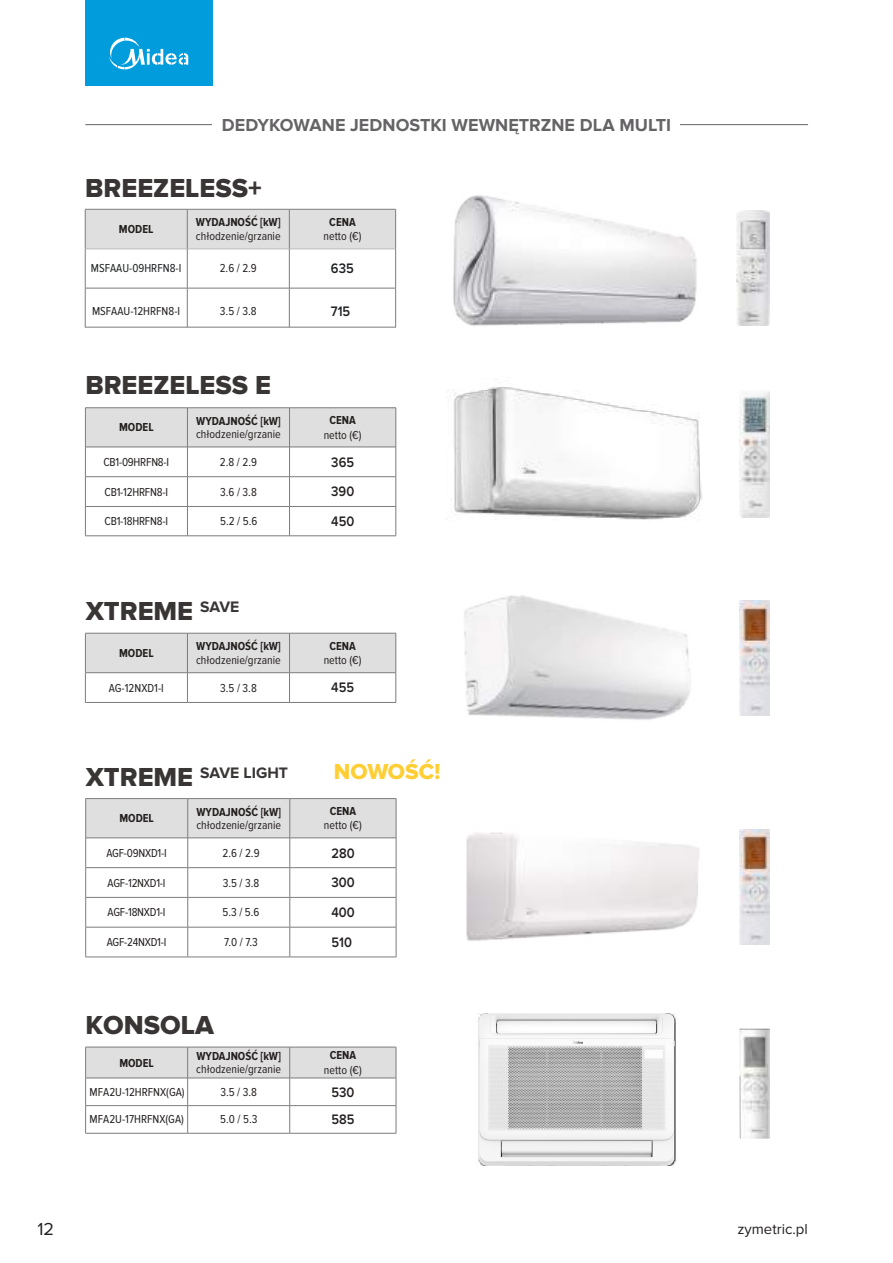
<style>
.page{position:relative;width:893px;height:1263px;background:#fff}
.page>*{position:absolute;margin:0;border:0;box-sizing:border-box;transform-origin:0 0}
.t1{font:27px "Proxima Nova Extrabld";color:#393535}
.t2{font:22.5px "Proxima Nova Extrabld";color:#ffce35}
.t3{font:700 18px "Proxima Nova";color:#656365}
.t4{font:18px "Proxima Nova";color:#241f1f}
.t5{font:700 15.75px "Proxima Nova";color:#393535}
.t6{font:15px "Proxima Nova";color:#241f1f}
.t7{font:600 14.25px "Proxima Nova";color:#241f1f;scale:.9 1}
.t8{font:600 14.25px "Proxima Nova";color:#1d2022;scale:.9 1}
.t9{font:12px "Proxima Nova Cond";color:#241f1f}
.t10{font:700 12px "Proxima Nova Cond";color:#241f1f}
.t11{font:12px "Proxima Nova Cond";letter-spacing:-.02em;color:#241f1f}
.t12{font:12px "Proxima Nova Cond";color:#1d2022}
.s1{font-family:"Proxima Nova Extrabld";font-weight:400;font-size:27px}
</style>
<div class="page">
<hr style="left:85px;top:407px;width:102px;height:1px;background:#7d7c7e">
<hr style="left:187px;top:407px;width:102px;height:1px;background:#7d7c7e">
<hr style="left:290px;top:407px;width:106px;height:1px;background:#7d7c7e">
<div style="left:85px;top:0;width:128px;height:85px;background:#009cdc"></div>
<svg style="left:109px;top:38px;width:79px;height:31px"></svg>
<hr style="left:85px;top:124px;width:723px;height:1px;background:#656365">
<div style="left:212px;top:123px;width:467px;height:18px;background:#fff"></div>
<hr style="left:85px;top:327px;width:102px;height:1px;background:#7d7c7e">
<hr style="left:187px;top:327px;width:102px;height:1px;background:#7d7c7e">
<hr style="left:289px;top:327px;width:107px;height:1px;background:#7d7c7e">
<hr style="left:85px;top:249px;width:1px;height:39px;background:#7d7c7e">
<hr style="left:187px;top:249px;width:1px;height:39px;background:#7d7c7e">
<hr style="left:289px;top:249px;width:1px;height:39px;background:#7d7c7e">
<hr style="left:395px;top:249px;width:1px;height:39px;background:#7d7c7e">
<hr style="left:85px;top:288px;width:102px;height:1px;background:#7d7c7e">
<hr style="left:85px;top:288px;width:1px;height:39px;background:#7d7c7e">
<hr style="left:187px;top:288px;width:102px;height:1px;background:#7d7c7e">
<hr style="left:187px;top:288px;width:1px;height:39px;background:#7d7c7e">
<hr style="left:289px;top:288px;width:107px;height:1px;background:#7d7c7e">
<hr style="left:289px;top:288px;width:1px;height:39px;background:#7d7c7e">
<hr style="left:395px;top:288px;width:1px;height:39px;background:#7d7c7e">
<div style="left:85px;top:210px;width:311px;height:39px;background:#e0dfdf"></div>
<hr style="left:85px;top:209px;width:102px;height:1px;background:#7d7c7e">
<hr style="left:85px;top:209px;width:1px;height:39px;background:#7d7c7e">
<hr style="left:187px;top:209px;width:102px;height:1px;background:#7d7c7e">
<hr style="left:187px;top:209px;width:1px;height:39px;background:#7d7c7e">
<hr style="left:289px;top:209px;width:107px;height:1px;background:#7d7c7e">
<hr style="left:289px;top:209px;width:1px;height:39px;background:#7d7c7e">
<hr style="left:395px;top:209px;width:1px;height:39px;background:#7d7c7e">
<img style="left:453px;top:195px;width:244px;height:131px">
<img style="left:737px;top:210px;width:32px;height:116px">
<img style="left:740px;top:391px;width:29px;height:127px">
<svg style="left:85px;top:408px;width:312px;height:98px"></svg>
<hr style="left:85px;top:506px;width:102px;height:1px;background:#7d7c7e">
<hr style="left:187px;top:506px;width:103px;height:1px;background:#7d7c7e">
<hr style="left:290px;top:506px;width:106px;height:1px;background:#7d7c7e">
<hr style="left:85px;top:506px;width:1px;height:30px;background:#7d7c7e">
<hr style="left:187px;top:506px;width:1px;height:30px;background:#7d7c7e">
<hr style="left:289px;top:506px;width:1px;height:30px;background:#7d7c7e">
<hr style="left:396px;top:506px;width:1px;height:30px;background:#7d7c7e">
<hr style="left:85px;top:535px;width:102px;height:1px;background:#7d7c7e">
<hr style="left:187px;top:535px;width:103px;height:1px;background:#7d7c7e">
<hr style="left:290px;top:535px;width:106px;height:1px;background:#7d7c7e">
<img style="left:448px;top:379px;width:254px;height:141px">
<svg style="left:85px;top:633px;width:312px;height:69px"></svg>
<hr style="left:85px;top:702px;width:102px;height:1px;background:#7d7c7e">
<hr style="left:187px;top:702px;width:102px;height:1px;background:#7d7c7e">
<hr style="left:289px;top:702px;width:107px;height:1px;background:#7d7c7e">
<img style="left:464px;top:595px;width:227px;height:125px">
<img style="left:739px;top:600px;width:31px;height:116px">
<svg style="left:85px;top:798px;width:312px;height:99px"></svg>
<hr style="left:85px;top:897px;width:103px;height:1px;background:#7d7c7e">
<hr style="left:85px;top:897px;width:1px;height:30px;background:#7d7c7e">
<hr style="left:188px;top:897px;width:102px;height:1px;background:#7d7c7e">
<hr style="left:187px;top:897px;width:1px;height:30px;background:#7d7c7e">
<hr style="left:290px;top:897px;width:106px;height:1px;background:#7d7c7e">
<hr style="left:290px;top:897px;width:1px;height:30px;background:#7d7c7e">
<hr style="left:396px;top:897px;width:1px;height:30px;background:#7d7c7e">
<hr style="left:85px;top:927px;width:103px;height:1px;background:#7d7c7e">
<hr style="left:85px;top:927px;width:1px;height:30px;background:#7d7c7e">
<hr style="left:188px;top:927px;width:102px;height:1px;background:#7d7c7e">
<hr style="left:187px;top:927px;width:1px;height:30px;background:#7d7c7e">
<hr style="left:290px;top:927px;width:106px;height:1px;background:#7d7c7e">
<hr style="left:290px;top:927px;width:1px;height:30px;background:#7d7c7e">
<hr style="left:396px;top:927px;width:1px;height:30px;background:#7d7c7e">
<hr style="left:85px;top:957px;width:103px;height:1px;background:#7d7c7e">
<hr style="left:188px;top:957px;width:102px;height:1px;background:#7d7c7e">
<hr style="left:290px;top:957px;width:106px;height:1px;background:#7d7c7e">
<img style="left:741px;top:829px;width:29px;height:115px">
<img style="left:466px;top:829px;width:275px;height:116px">
<svg style="left:85px;top:1047px;width:312px;height:86px"></svg>
<hr style="left:85px;top:1133px;width:103px;height:1px;background:#7d7c7e">
<hr style="left:188px;top:1133px;width:102px;height:1px;background:#7d7c7e">
<hr style="left:290px;top:1133px;width:106px;height:1px;background:#7d7c7e">
<hr style="left:85px;top:1047px;width:1px;height:31px;background:#7d7c7e">
<hr style="left:187px;top:1047px;width:1px;height:31px;background:#7d7c7e">
<hr style="left:289px;top:1047px;width:1px;height:31px;background:#7d7c7e">
<hr style="left:396px;top:1047px;width:1px;height:31px;background:#7d7c7e">
<hr style="left:85px;top:1078px;width:103px;height:1px;background:#7d7c7e">
<hr style="left:188px;top:1078px;width:102px;height:1px;background:#7d7c7e">
<hr style="left:290px;top:1078px;width:106px;height:1px;background:#7d7c7e">
<img style="left:478px;top:1013px;width:198px;height:152px">
<img style="left:740px;top:1028px;width:29px;height:110px">
<h3 class="t3" style="left:222px;top:114px;width:451px">DEDYKOWANE JEDNOSTKI WEWNĘTRZNE DLA MULTI</h3>
<h1 class="t1" style="left:85px;top:175px;width:178px">BREEZELESS+</h1>
<p class="t10" style="left:119px;top:222px;width:36px">MODEL</p>
<p class="t10" style="left:196px;top:216px;width:86px">WYDAJNOŚĆ [kW]</p>
<p class="t9" style="left:196px;top:229px;width:86px">chłodzenie/grzanie</p>
<p class="t10" style="left:329px;top:215px;width:28px">CENA</p>
<p class="t9" style="left:324px;top:229px;width:39px">netto (€)</p>
<p class="t12" style="left:91px;top:261px;width:92px">MSFAAU-09HRFN8-I</p>
<p class="t9" style="left:220px;top:262px;width:39px">2.6 / 2.9</p>
<p class="t8" style="left:331px;top:262px;width:27px">635</p>
<p class="t9" style="left:92px;top:305px;width:90px">MSFAAU-12HRFN8-I</p>
<p class="t9" style="left:220px;top:305px;width:38px">3.5 / 3.8</p>
<p class="t8" style="left:331px;top:305px;width:23px">715</p>
<h1 class="t1" style="left:85px;top:372px;width:187px">BREEZELESS E</h1>
<p class="t10" style="left:119px;top:421px;width:36px">MODEL</p>
<p class="t10" style="left:196px;top:414px;width:86px">WYDAJNOŚĆ [kW]</p>
<p class="t9" style="left:196px;top:428px;width:86px">chłodzenie/grzanie</p>
<p class="t10" style="left:329px;top:414px;width:28px">CENA</p>
<p class="t9" style="left:324px;top:428px;width:39px">netto (€)</p>
<p class="t11" style="left:103px;top:455px;width:67px">CB1-09HRFN8-I</p>
<p class="t9" style="left:220px;top:455px;width:39px">2.8 / 2.9</p>
<p class="t7" style="left:331px;top:455px;width:27px">365</p>
<p class="t11" style="left:105px;top:485px;width:65px">CB1-12HRFN8-I</p>
<p class="t9" style="left:220px;top:485px;width:38px">3.6 / 3.8</p>
<p class="t7" style="left:331px;top:485px;width:27px">390</p>
<p class="t11" style="left:105px;top:514px;width:65px">CB1-18HRFN8-I</p>
<p class="t9" style="left:220px;top:514px;width:39px">5.2 / 5.6</p>
<p class="t7" style="left:331px;top:514px;width:27px">450</p>
<h1 class="t1" style="left:86px;top:599px;width:155px">XTREME <sup>SAVE</sup></h1>
<p class="t10" style="left:119px;top:646px;width:36px">MODEL</p>
<p class="t10" style="left:196px;top:639px;width:86px">WYDAJNOŚĆ [kW]</p>
<p class="t9" style="left:196px;top:653px;width:86px">chłodzenie/grzanie</p>
<p class="t10" style="left:329px;top:639px;width:28px">CENA</p>
<p class="t9" style="left:324px;top:653px;width:39px">netto (€)</p>
<p class="t9" style="left:109px;top:681px;width:56px">AG-12NXD1-I</p>
<p class="t9" style="left:220px;top:681px;width:38px">3.5 / 3.8</p>
<p class="t7" style="left:331px;top:681px;width:27px">455</p>
<h3 class="t5" style="left:86px;top:763px;width:204px"><span class="s1">XTREME</span> SAVE LIGHT</h3>
<p class="t10" style="left:119px;top:812px;width:36px">MODEL</p>
<p class="t10" style="left:196px;top:805px;width:86px">WYDAJNOŚĆ [kW]</p>
<p class="t9" style="left:196px;top:818px;width:86px">chłodzenie/grzanie</p>
<h2 class="t2" style="left:334px;top:761px;width:108px">NOWOŚĆ!</h2>
<p class="t10" style="left:330px;top:804px;width:28px">CENA</p>
<p class="t9" style="left:324px;top:819px;width:39px">netto (€)</p>
<p class="t11" style="left:106px;top:846px;width:62px">AGF-09NXD1-I</p>
<p class="t9" style="left:222px;top:846px;width:39px">2.6 / 2.9</p>
<p class="t7" style="left:332px;top:846px;width:27px">280</p>
<p class="t11" style="left:108px;top:876px;width:60px">AGF-12NXD1-I</p>
<p class="t9" style="left:223px;top:876px;width:38px">3.5 / 3.8</p>
<p class="t7" style="left:332px;top:876px;width:27px">300</p>
<p class="t11" style="left:108px;top:906px;width:59px">AGF-18NXD1-I</p>
<p class="t9" style="left:223px;top:906px;width:38px">5.3 / 5.6</p>
<p class="t7" style="left:331px;top:906px;width:27px">400</p>
<p class="t11" style="left:107px;top:935px;width:61px">AGF-24NXD1-I</p>
<p class="t9" style="left:224px;top:935px;width:35px">7.0 / 7.3</p>
<p class="t7" style="left:332px;top:935px;width:24px">510</p>
<h1 class="t1" style="left:86px;top:1013px;width:130px">KONSOLA</h1>
<p class="t10" style="left:119px;top:1056px;width:36px">MODEL</p>
<p class="t10" style="left:196px;top:1049px;width:86px">WYDAJNOŚĆ [kW]</p>
<p class="t9" style="left:196px;top:1062px;width:86px">chłodzenie/grzanie</p>
<p class="t10" style="left:330px;top:1049px;width:28px">CENA</p>
<p class="t9" style="left:324px;top:1063px;width:39px">netto (€)</p>
<p class="t9" style="left:90px;top:1085px;width:97px">MFA2U-12HRFNX(GA)</p>
<p class="t9" style="left:220px;top:1085px;width:38px">3.5 / 3.8</p>
<p class="t7" style="left:331px;top:1085px;width:27px">530</p>
<p class="t9" style="left:90px;top:1113px;width:96px">MFA2U-17HRFNX(GA)</p>
<p class="t9" style="left:220px;top:1113px;width:39px">5.0 / 5.3</p>
<p class="t7" style="left:331px;top:1113px;width:27px">585</p>
<h3 class="t4" style="left:37px;top:1218px;width:18px">12</h3>
<p class="t6" style="left:737px;top:1220px;width:72px">zymetric.pl</p>
</div>
